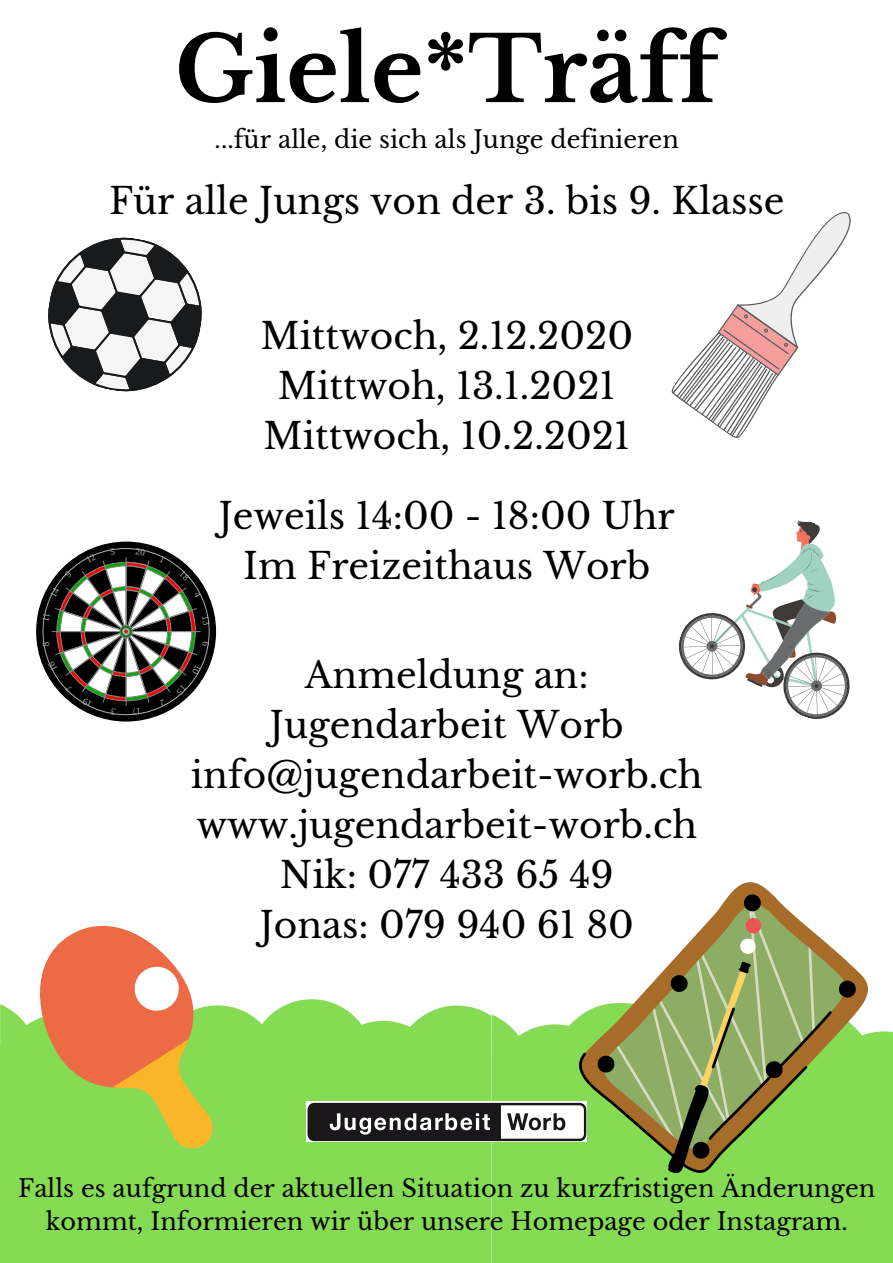
<style>
.page{position:relative;width:893px;height:1263px;background:#fff}
.page>*{position:absolute;margin:0;border:0;box-sizing:border-box;transform-origin:0 0}
.t1{font:700 90px "Libre Baskerville";color:#000}
.t2{font:36px/50.1px "Libre Baskerville";color:#000;text-align:center}
.t3{font:24px/33.2px "Libre Baskerville";color:#000;text-align:center}
</style>
<div class="page">
<div style="left:491px;top:1014px;width:402px;height:249px;background:#85db54"></div>
<div style="left:0;top:999px;width:491px;height:264px;background:#85db54"></div>
<img style="left:306px;top:1102px;width:263px;height:39px">
<svg style="left:48px;top:237px;width:154px;height:155px"></svg>
<svg style="left:1px;top:925px;width:222px;height:190px"></svg>
<svg style="left:103px;top:1024px;width:133px;height:131px;background:#b5ba46"></svg>
<svg style="left:130px;top:962px;width:53px;height:53px"></svg>
<svg style="left:569px;top:882px;width:307px;height:290px"></svg>
<svg style="left:593px;top:898px;width:259px;height:252px"></svg>
<svg style="left:606px;top:904px;width:212px;height:57px"></svg>
<svg style="left:744px;top:894px;width:17px;height:17px"></svg>
<svg style="left:839px;top:981px;width:17px;height:16px"></svg>
<svg style="left:740px;top:918px;width:21px;height:36px"></svg>
<svg style="left:579px;top:961px;width:253px;height:213px;background:#90ad5e"></svg>
<div style="left:36px;top:542px;width:180px;height:179px;background:#000;border-radius:50%"></div>
<svg style="left:671px;top:212px;width:180px;height:226px"></svg>
<svg style="left:678px;top:520px;width:172px;height:199px"></svg>
<svg style="left:42px;top:548px;width:168px;height:167px"></svg>
<h1 class="t1" style="left:175px;top:15px;width:545px">Giele*Träff</h1>
<p class="t3" style="left:215px;top:123px;width:466px">...für alle, die sich als Junge definieren</p>
<p class="t2" style="left:109px;top:176px;width:677px">Für alle Jungs von der 3. bis 9. Klasse</p>
<p class="t2" style="left:260px;top:311px;width:374px">Mittwoch, 2.12.2020<br>Mittwoh, 13.1.2021<br>Mittwoch, 10.2.2021</p>
<p class="t2" style="left:219px;top:492px;width:457px">Jeweils 14:00 - 18:00 Uhr<br>Im Freizeithaus Worb</p>
<p class="t2" style="left:191px;top:650px;width:513px">Anmeldung an:<br>Jugendarbeit Worb info@jugendarbeit-worb.ch www.jugendarbeit-worb.ch<br>Nik: 077 433 65 49<br>Jonas: 079 940 61 80</p>
<p class="t3" style="left:18px;top:1171px;width:858px">Falls es aufgrund der aktuellen Situation zu kurzfristigen Änderungen kommt, Informieren wir über unsere Homepage oder Instagram.</p>
</div>
